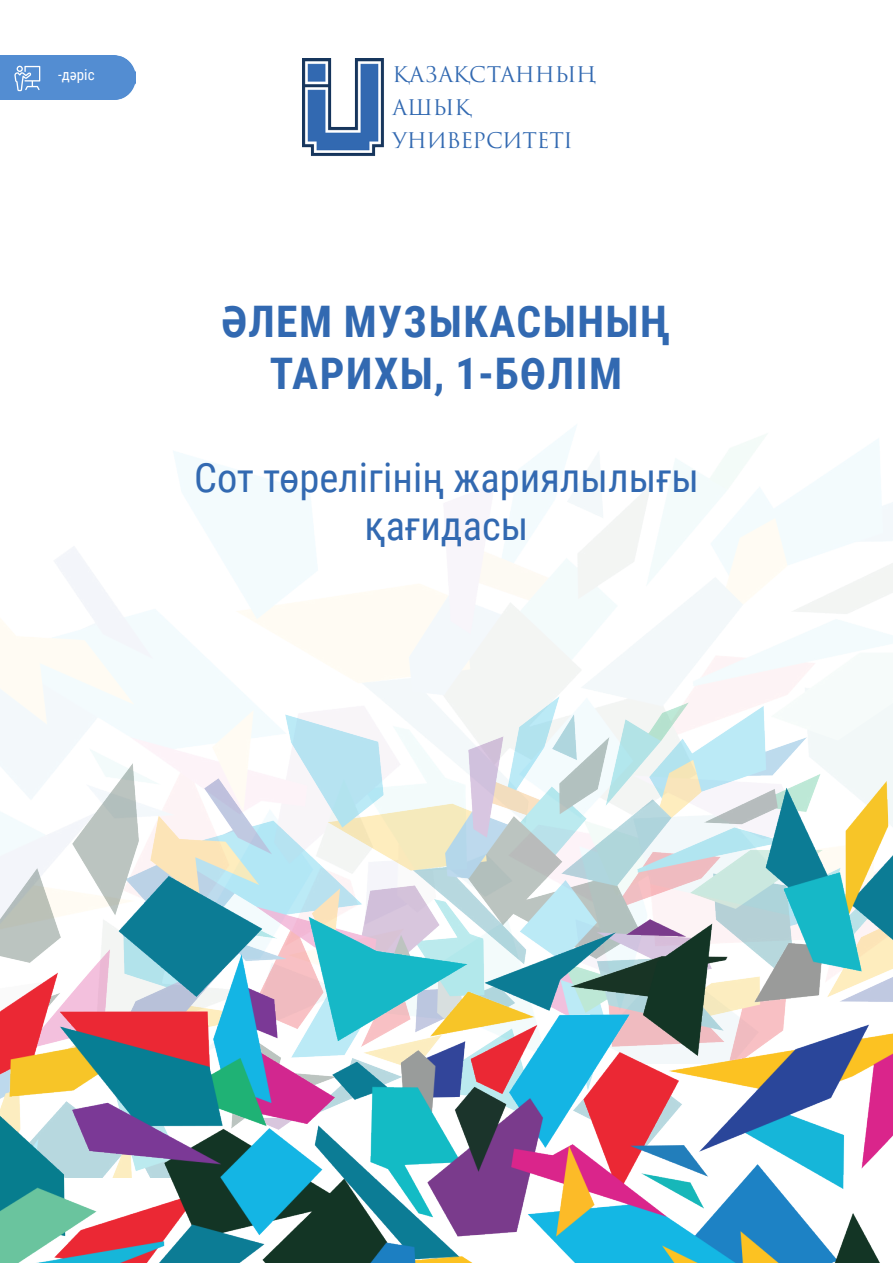
<style>
.page{position:relative;width:893px;height:1263px;background:#fff}
.page>*{position:absolute;margin:0;border:0;box-sizing:border-box;transform-origin:0 0}
.t1{font:700 43.5px/52.2px "Roboto Condensed";letter-spacing:.035em;color:#3269b1;text-align:center}
.t2{font:40.5px/48.6px "Roboto Condensed";color:#3269b1;text-align:center}
.t3{font:21px "Trajan Pro 3";letter-spacing:-.01em;color:#3269b1}
.t4{font:15px "Roboto Condensed";color:#fff}
</style>
<div class="page">
<img style="left:0;top:425px;width:893px;height:638px">
<img style="left:302px;top:58px;width:82px;height:98px">
<img style="left:0;top:696px;width:892px;height:33px">
<img style="left:0;top:729px;width:892px;height:534px">
<div style="left:0;top:55px;width:136px;height:45px;background:#538dd2"></div>
<svg style="left:14px;top:66px;width:26px;height:25px"></svg>
<p class="t4" style="left:58px;top:64px;width:38px">-дәріс</p>
<p class="t3" style="left:393px;top:60px;width:205px">ҚАЗАҚСТАННЫҢ</p>
<p class="t3" style="left:393px;top:93px;width:80px">АШЫҚ</p>
<p class="t3" style="left:393px;top:126px;width:182px">УНИВЕРСИТЕТІ</p>
<p class="t1" style="left:221px;top:294px;width:451px">ӘЛЕМ МУЗЫКАСЫНЫҢ<br>ТАРИХЫ, 1-БӨЛІМ</p>
<p class="t2" style="left:194px;top:452px;width:506px">Сот төрелігінің жариялылығы қағидасы</p>
</div>
